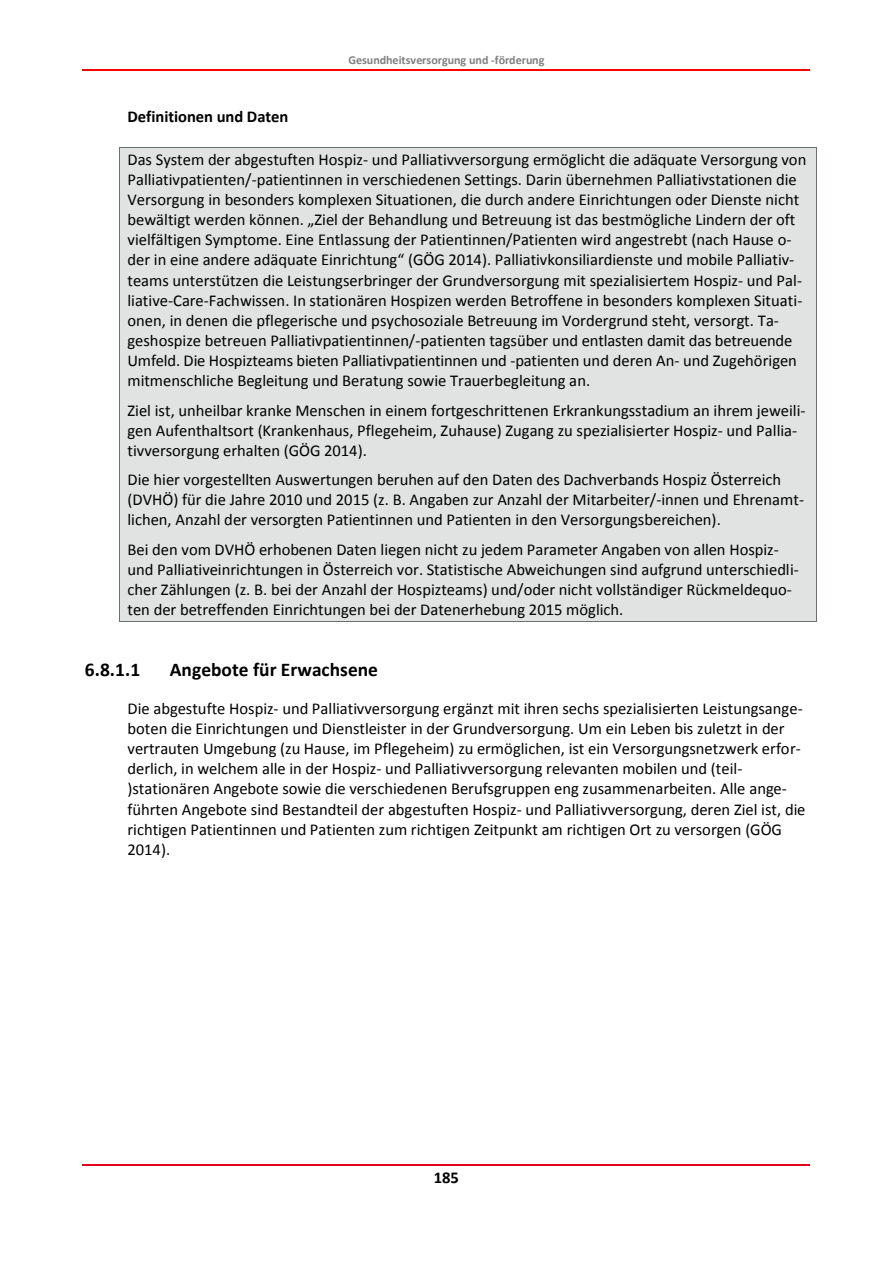
<style>
.page{position:relative;width:893px;height:1264px;background:#fff}
.page>*{position:absolute;margin:0;border:0;box-sizing:border-box;transform-origin:0 0}
.t1{font:700 19.5px "Calibri";color:#000}
.t2{font:16.5px/20.1px "Calibri";color:#000}
.t3{font:700 16.5px "Calibri";color:#000}
.t4{font:700 12px "Calibri";color:#808080}
</style>
<div class="page">
<hr style="left:83px;top:69px;width:727px;height:2px;background:#f00">
<hr style="left:83px;top:1164px;width:727px;height:1px;background:#e2001a">
<div style="left:119px;top:147px;width:697px;height:22px;background:#e0e3e1"></div>
<hr style="left:119px;top:147px;width:697px;height:1px;background:#67726b">
<div style="left:119px;top:169px;width:697px;height:20px;background:#e0e3e1"></div>
<div style="left:119px;top:189px;width:697px;height:20px;background:#e0e3e1"></div>
<div style="left:119px;top:209px;width:697px;height:21px;background:#e0e3e1"></div>
<div style="left:119px;top:230px;width:697px;height:20px;background:#e0e3e1"></div>
<div style="left:119px;top:250px;width:697px;height:20px;background:#e0e3e1"></div>
<div style="left:119px;top:270px;width:697px;height:20px;background:#e0e3e1"></div>
<div style="left:119px;top:290px;width:697px;height:20px;background:#e0e3e1"></div>
<div style="left:119px;top:310px;width:697px;height:20px;background:#e0e3e1"></div>
<div style="left:119px;top:330px;width:697px;height:21px;background:#e0e3e1"></div>
<div style="left:119px;top:351px;width:697px;height:20px;background:#e0e3e1"></div>
<div style="left:119px;top:371px;width:697px;height:20px;background:#e0e3e1"></div>
<div style="left:119px;top:391px;width:697px;height:29px;background:#e0e3e1"></div>
<div style="left:119px;top:420px;width:697px;height:20px;background:#e0e3e1"></div>
<div style="left:119px;top:440px;width:697px;height:20px;background:#e0e3e1"></div>
<div style="left:119px;top:460px;width:697px;height:29px;background:#e0e3e1"></div>
<div style="left:119px;top:489px;width:697px;height:20px;background:#e0e3e1"></div>
<div style="left:119px;top:509px;width:697px;height:21px;background:#e0e3e1"></div>
<div style="left:119px;top:530px;width:697px;height:29px;background:#e0e3e1"></div>
<div style="left:119px;top:559px;width:697px;height:20px;background:#e0e3e1"></div>
<div style="left:119px;top:579px;width:697px;height:20px;background:#e0e3e1"></div>
<div style="left:119px;top:599px;width:697px;height:22px;background:#e0e3e1"></div>
<hr style="left:119px;top:621px;width:697px;height:1px;background:#67726b">
<svg style="left:119px;top:148px;width:1px;height:473px"></svg>
<svg style="left:816px;top:147px;width:1px;height:475px"></svg>
<p class="t4" style="left:348px;top:55px;width:198px">Gesundheitsversorgung und -förderung</p>
<p class="t3" style="left:127px;top:109px;width:162px">Definitionen und Daten</p>
<p class="t2" style="left:127px;top:150px;width:680px">Das System der abgestuften Hospiz- und Palliativversorgung ermöglicht die adäquate Versorgung von Palliativpatienten/-patientinnen in verschiedenen Settings. Darin übernehmen Palliativstationen die Versorgung in besonders komplexen Situationen, die durch andere Einrichtungen oder Dienste nicht bewältigt werden können. „Ziel der Behandlung und Betreuung ist das bestmögliche Lindern der oft vielfältigen Symptome. Eine Entlassung der Patientinnen/Patienten wird angestrebt (nach Hause o&shy;der in eine andere adäquate Einrichtung“ (GÖG 2014). Palliativkonsiliardienste und mobile Palliativ&shy;teams unterstützen die Leistungserbringer der Grundversorgung mit spezialisiertem Hospiz- und Pal&shy;liative-Care-Fachwissen. In stationären Hospizen werden Betroffene in besonders komplexen Situati&shy;onen, in denen die pflegerische und psychosoziale Betreuung im Vordergrund steht, versorgt. Ta&shy;geshospize betreuen Palliativpatientinnen/-patienten tagsüber und entlasten damit das betreuende Umfeld. Die Hospizteams bieten Palliativpatientinnen und -patienten und deren An- und Zugehörigen mitmenschliche Begleitung und Beratung sowie Trauerbegleitung an.</p>
<p class="t2" style="left:127px;top:401px;width:680px">Ziel ist, unheilbar kranke Menschen in einem fortgeschrittenen Erkrankungsstadium an ihrem jeweili&shy;gen Aufenthaltsort (Krankenhaus, Pflegeheim, Zuhause) Zugang zu spezialisierter Hospiz- und Pallia&shy;tivversorgung erhalten (GÖG 2014).</p>
<p class="t2" style="left:127px;top:470px;width:678px">Die hier vorgestellten Auswertungen beruhen auf den Daten des Dachverbands Hospiz Österreich (DVHÖ) für die Jahre 2010 und 2015 (z. B. Angaben zur Anzahl der Mitarbeiter/-innen und Ehrenamt&shy;lichen, Anzahl der versorgten Patientinnen und Patienten in den Versorgungsbereichen).</p>
<p class="t2" style="left:127px;top:540px;width:673px">Bei den vom DVHÖ erhobenen Daten liegen nicht zu jedem Parameter Angaben von allen Hospiz&shy;und Palliativeinrichtungen in Österreich vor. Statistische Abweichungen sind aufgrund unterschiedli&shy;cher Zählungen (z. B. bei der Anzahl der Hospizteams) und/oder nicht vollständiger Rückmeldequo&shy;ten der betreffenden Einrichtungen bei der Datenerhebung 2015 möglich.</p>
<h4 class="t1" style="left:85px;top:661px;width:57px">6.8.1.1</h4>
<h4 class="t1" style="left:170px;top:661px;width:210px">Angebote für Erwachsene</h4>
<p class="t2" style="left:127px;top:699px;width:680px">Die abgestufte Hospiz- und Palliativversorgung ergänzt mit ihren sechs spezialisierten Leistungsange&shy;boten die Einrichtungen und Dienstleister in der Grundversorgung. Um ein Leben bis zuletzt in der vertrauten Umgebung (zu Hause, im Pflegeheim) zu ermöglichen, ist ein Versorgungsnetzwerk erfor&shy;derlich, in welchem alle in der Hospiz- und Palliativversorgung relevanten mobilen und (teil-)stationären Angebote sowie die verschiedenen Berufsgruppen eng zusammenarbeiten. Alle ange&shy;führten Angebote sind Bestandteil der abgestuften Hospiz- und Palliativversorgung, deren Ziel ist, die richtigen Patientinnen und Patienten zum richtigen Zeitpunkt am richtigen Ort zu versorgen (GÖG 2014).</p>
<p class="t3" style="left:434px;top:1170px;width:27px">185</p>
</div>
